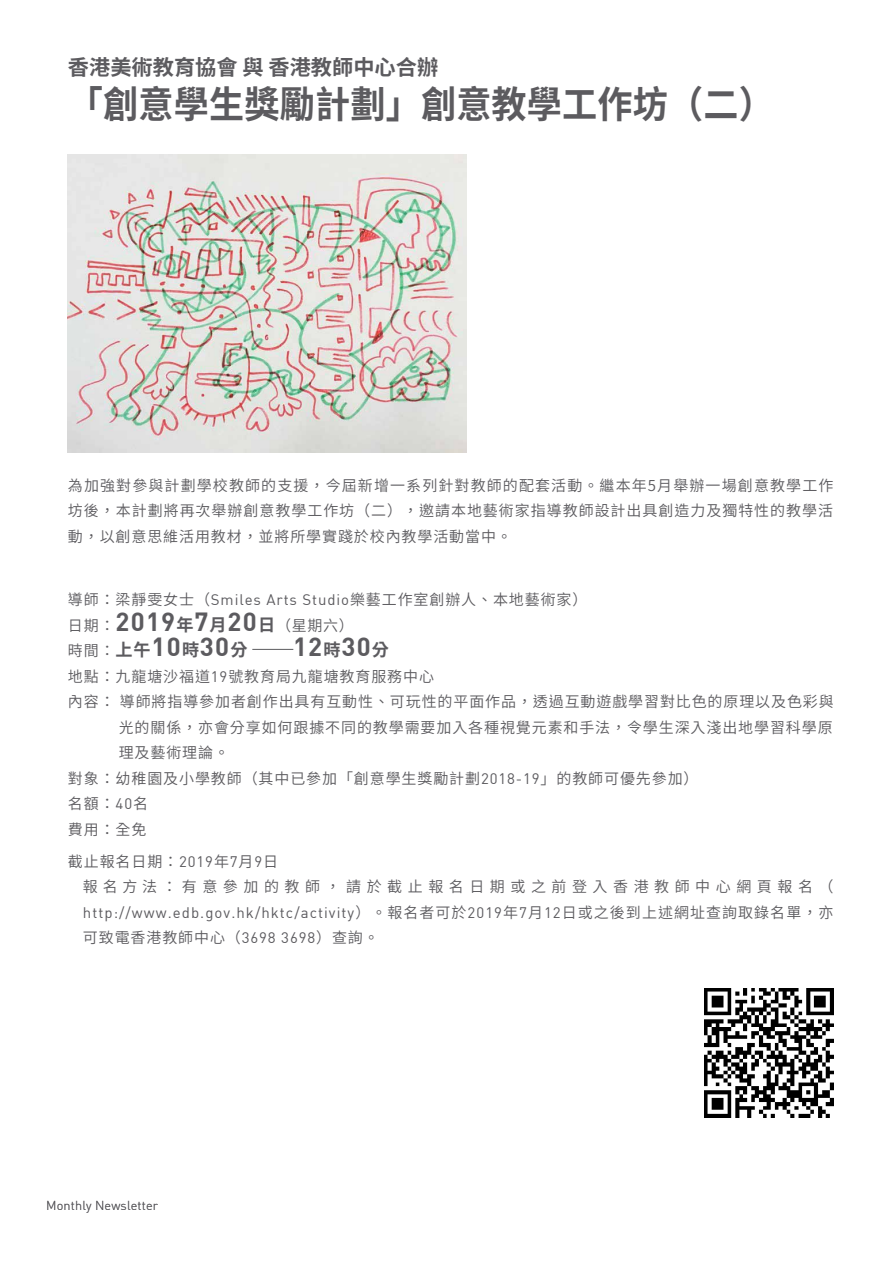
<style>
.page{position:relative;width:893px;height:1263px;background:#fff}
.page>*{position:absolute;margin:0;border:0;box-sizing:border-box;transform-origin:0 0}
.t1{font:700 37.5px "Noto Sans CJ Ktc";letter-spacing:.005em;color:#5c5b5f;scale:.94 1}
.t2{font:25.8px "DIN Bold";color:#5c5b5f}
.t3{font:700 21.15px "Noto Sans CJ Ktc";color:#5c5b5f}
.t4{font:700 17.1px "Noto Sans CJ Ktc";color:#5c5b5f}
.t5{font:600 15px/25.5px "Noto Sans CJ Ktc";letter-spacing:.06em;color:#5c5b5f;text-align:justify}
.t6{font:15px "DIN";letter-spacing:.07em;color:#5c5b5f}
.t7{font:600 15px/25.5px "Noto Sans CJ Ktc";letter-spacing:.37em;color:#5c5b5f}
.t8{font:300 12.75px "DIN";letter-spacing:.01em;color:#5c5b5f}
.s1{font-family:"DIN";font-weight:400}
.s2{font-family:"DIN Bold";font-weight:400;font-size:25.8px}
.s3{font-weight:700;font-size:17.1px}
.s4{font-weight:600;font-size:15px}
.s5{font-family:"Noto Sans CJ Ktc";font-weight:700;font-size:17.1px}
.s6{font-family:"Noto Sans CJ Ktc";font-weight:600}
</style>
<div class="page">
<img style="left:68px;top:155px;width:399px;height:298px">
<hr style="left:252px;top:649px;width:41px;height:1px;background:#5c5b5f">
<img style="left:704px;top:989px;width:129px;height:129px">
<h3 class="t3" style="left:68px;top:55px;width:372px">香港美術教育協會 與 香港教師中心合辦</h3>
<h1 class="t1" style="left:68px;top:83px;width:752px">「創意學生獎勵計劃」創意教學工作坊（二）</h1>
<p class="t5" style="left:68px;top:473px;width:767px">為加強對參與計劃學校教師的支援，今屆新增一系列針對教師的配套活動。繼本年5月舉辦一場創意教學工作坊後，本計劃將再次舉辦創意教學工作坊（二），邀請本地藝術家指導教師設計出具創造力及獨特性的教學活動，以創意思維活用教材，並將所學實踐於校內教學活動當中。</p>
<p class="t5" style="left:68px;top:587px;width:521px">導師：梁靜雯女士（<span class="s1">Smiles Arts Studio</span>樂藝工作室創辦人、本地藝術家）日期：<span class="s2">2019</span><span class="s3">年</span><span class="s2">7</span><span class="s3">月</span><span class="s2">20</span><span class="s3">日</span>（星期六）</p>
<p class="t4" style="left:68px;top:640px;width:181px"><span class="s4">時間：</span>上午<span class="s2">10</span>時<span class="s2">30</span>分</p>
<h2 class="t2" style="left:293px;top:630px;width:97px">12<span class="s5">時</span>30<span class="s5">分</span></h2>
<p class="t5" style="left:68px;top:664px;width:368px">地點：九龍塘沙福道<span class="s1">19</span>號教育局九龍塘教育服務中心</p>
<p class="t5" style="left:68px;top:689px;width:767px">內容： 導師將指導參加者創作出具有互動性、可玩性的平面作品，透過互動遊戲學習對比色的原理以及色彩與</p>
<p class="t5" style="left:119px;top:715px;width:715px">光的關係，亦會分享如何跟據不同的教學需要加入各種視覺元素和手法，令學生深入淺出地學習科學原</p>
<p class="t5" style="left:119px;top:740px;width:112px">理及藝術理論。</p>
<p class="t5" style="left:68px;top:766px;width:632px">對象：幼稚園及小學教師（其中已參加「創意學生獎勵計劃<span class="s1">2018-19</span>」的教師可優先參加）</p>
<p class="t5" style="left:68px;top:791px;width:82px">名額：<span class="s1">40</span>名</p>
<p class="t5" style="left:68px;top:817px;width:80px">費用：全免</p>
<p class="t7" style="left:83px;top:849px;width:752px;text-indent:-15px">截止報名日期：<span class="s1">2019</span>年<span class="s1">7</span>月<span class="s1">9</span>日<br>報名方法：有意參加的教師，請於截止報名日期或之前登入香港教師中心網頁報名（</p>
<p class="t6" style="left:83px;top:903px;width:752px">http://www.edb.gov.hk/hktc/activity<span class="s6">）。報名者可於</span>2019<span class="s6">年</span>7<span class="s6">月</span>12<span class="s6">日或之後到上述網址查詢取錄名單，亦</span></p>
<p class="t5" style="left:83px;top:925px;width:297px">可致電香港教師中心（<span class="s1">3698 3698</span>）查詢。</p>
<p class="t8" style="left:46px;top:1198px;width:113px">Monthly Newsletter</p>
</div>
